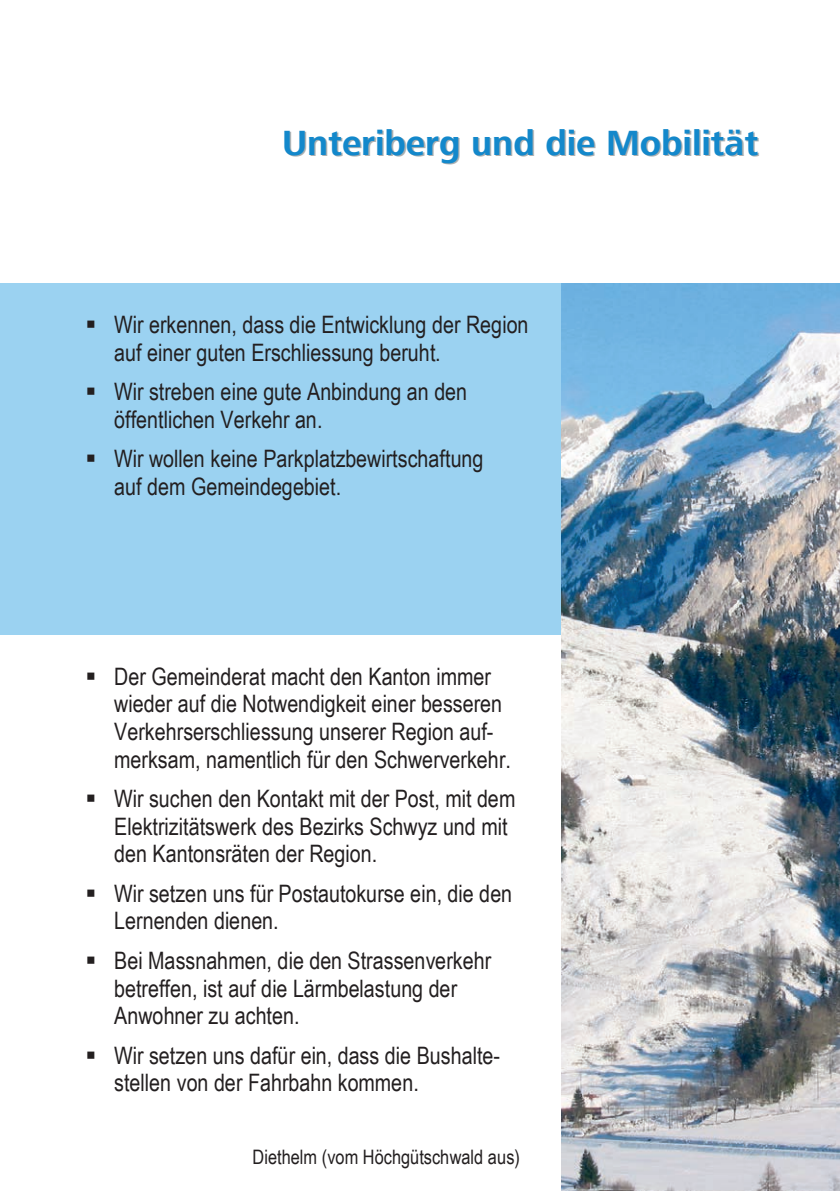
<style>
.page{position:relative;width:840px;height:1191px;background:#fff}
.page>*{position:absolute;margin:0;border:0;box-sizing:border-box;transform-origin:0 0}
.t1{font:700 36px "Frutiger Next Com";color:#1388cb}
.t2{font:24px/27.6px "Arial Narrow";color:#231f20}
.t3{font:20px "Arial Narrow";color:#231f20}
.s1{color:#acb0b1}
</style>
<div class="page">
<div style="left:0;top:283px;width:839px;height:352px;background:#9bd2f1"></div>
<img style="left:561px;top:283px;width:278px;height:908px">
<h1 class="t1" style="left:282px;top:122px;width:477px">Unteriberg und die <span class="s1">M</span>obilität</h1>
<p class="t2" style="left:114px;top:310px;width:415px;text-indent:-29px">▪ Wir erkennen, dass die Entwicklung der Region auf einer guten Erschliessung beruht.</p>
<p class="t2" style="left:114px;top:377px;width:354px;text-indent:-29px">▪ Wir streben eine gute Anbindung an den öffentlichen Verkehr an.</p>
<p class="t2" style="left:114px;top:444px;width:370px;text-indent:-29px">▪ Wir wollen keine Parkplatzbewirtschaftung auf dem Gemeindegebiet.</p>
<p class="t2" style="left:114px;top:661px;width:398px;text-indent:-29px">▪ Der Gemeinderat macht den Kanton immer wieder auf die Notwendigkeit einer besseren Verkehrserschliessung unserer Region auf&shy;merksam, namentlich für den Schwerverkehr.</p>
<p class="t2" style="left:114px;top:784px;width:402px;text-indent:-29px">▪ Wir suchen den Kontakt mit der Post, mit dem<br>Elektrizitätswerk des Bezirks Schwyz und mit den Kantonsräten der Region.</p>
<p class="t2" style="left:114px;top:878px;width:399px;text-indent:-29px">▪ Wir setzen uns für Postautokurse ein, die den<br>Lernenden dienen.</p>
<p class="t2" style="left:114px;top:945px;width:378px;text-indent:-29px">▪ Bei Massnahmen, die den Strassenverkehr betreffen, ist auf die Lärmbelastung der<br>Anwohner zu achten.</p>
<p class="t2" style="left:114px;top:1040px;width:387px;text-indent:-29px">▪ Wir setzen uns dafür ein, dass die Bushalte&shy;stellen von der Fahrbahn kommen.</p>
<p class="t3" style="left:252px;top:1142px;width:269px">Diethelm (vom Höchgütschwald aus)</p>
</div>
